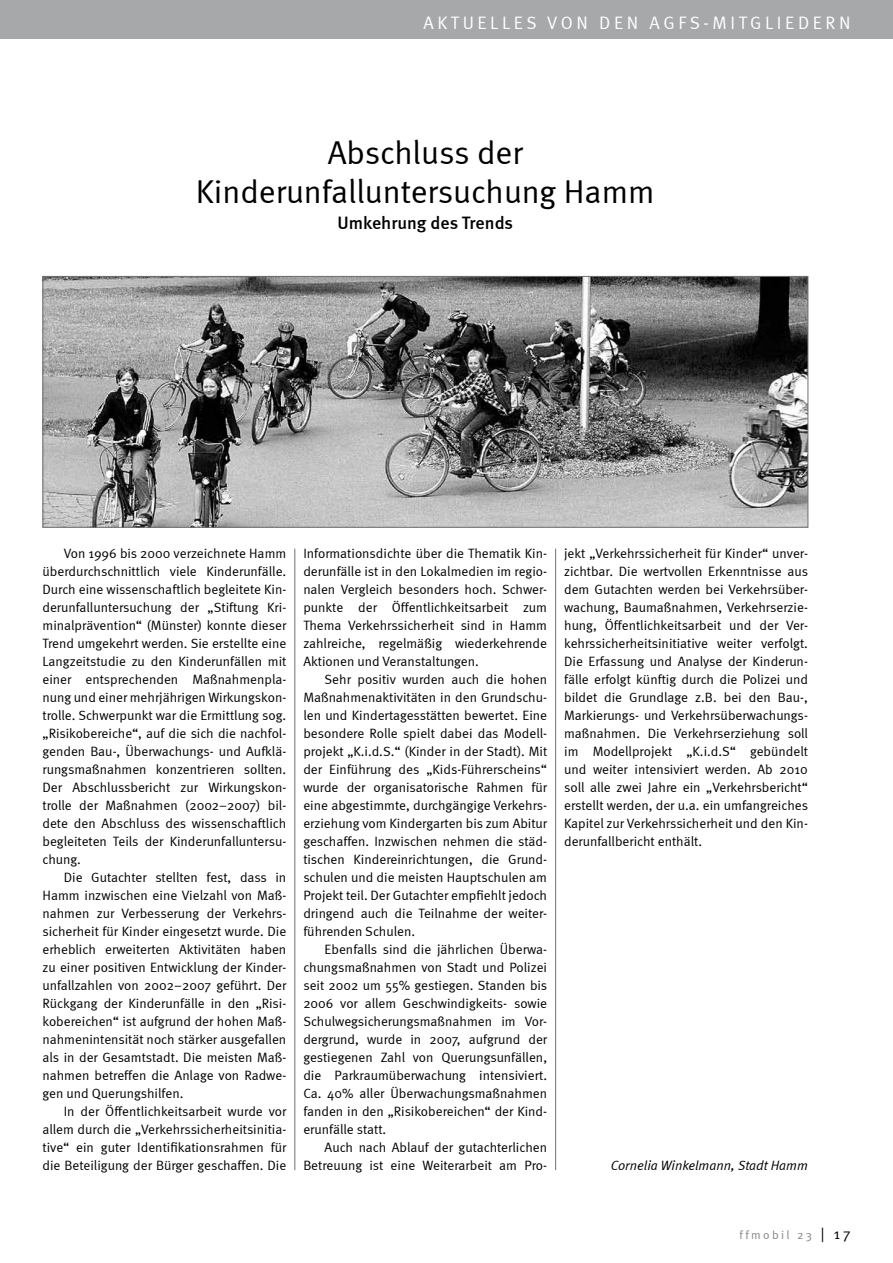
<style>
.page{position:relative;width:893px;height:1263px;background:#fff}
.page>*{position:absolute;margin:0;border:0;box-sizing:border-box;transform-origin:0 0}
.t1{font:33px/39.6px "Meta Normal";letter-spacing:-.005em;color:#000;text-align:center}
.t2{font:18px "Meta Normal";letter-spacing:.2em;color:#fff}
.t3{font:500 18px "Meta";letter-spacing:-.005em;color:#000}
.t4{font:13.5px/18px "Meta Normal";color:#000;text-align:justify}
.t5{font:italic 13.5px "Meta Normal";color:#000}
.t6{font:12px "Meta Normal";letter-spacing:.195em;color:#87888a}
.s1{font-size:15px;color:#000}
</style>
<div class="page">
<div style="left:0;top:0;width:893px;height:38px;background:#a7a8aa"></div>
<hr style="left:294px;top:549px;width:1px;height:621px;background:#707172">
<hr style="left:555px;top:549px;width:1px;height:621px;background:#707172">
<img style="left:45px;top:278px;width:761px;height:248px">
<div style="left:43px;top:276px;width:765px;height:252px;border:1px solid #707172"></div>
<h2 class="t2" style="left:424px;top:13px;width:102px">Ak tue lles</h2>
<h2 class="t2" style="left:547px;top:13px;width:305px">von de n AGFS-Mitg lie de rn</h2>
<h1 class="t1" style="left:196px;top:132px;width:460px">Abschluss der<br>Kinderunfalluntersuchung Hamm</h1>
<h2 class="t3" style="left:338px;top:212px;width:177px">Umkehrung des Trends</h2>
<p class="t4" style="left:43px;top:544px;width:246px;text-indent:21px">Von 1996 bis 2000 verzeichnete Hamm überdurchschnittlich viele Kinderunfälle.<br>Durch eine wissenschaftlich begleitete Kin&shy;derunfalluntersuchung der „Stiftung Kri&shy;minalprävention“ (Münster) konnte dieser Trend umgekehrt werden. Sie erstellte eine Langzeitstudie zu den Kinderunfällen mit einer entsprechenden Maßnahmenpla&shy;nung und einer mehrjährigen Wirkungskon&shy;trolle. Schwerpunkt war die Ermittlung sog. „Risikobereiche“, auf die sich die nachfol&shy;genden Bau-, Überwachungs- und Aufklä&shy;rungsmaßnahmen konzentrieren sollten.<br>Der Abschlussbericht zur Wirkungskon&shy;trolle der Maßnahmen (2002–2007) bil&shy;dete den Abschluss des wissenschaftlich begleiteten Teils der Kinderunfalluntersu&shy;chung.</p>
<p class="t4" style="left:43px;top:868px;width:246px;text-indent:21px">Die Gutachter stellten fest, dass in Hamm inzwischen eine Vielzahl von Maß&shy;nahmen zur Verbesserung der Verkehrs&shy;sicherheit für Kinder eingesetzt wurde. Die erheblich erweiterten Aktivitäten haben zu einer positiven Entwicklung der Kinder&shy;unfallzahlen von 2002–2007 geführt. Der Rückgang der Kinderunfälle in den „Risi&shy;kobereichen“ ist aufgrund der hohen Maß&shy;nahmenintensität noch stärker ausgefallen als in der Gesamtstadt. Die meisten Maß&shy;nahmen betreffen die Anlage von Radwe&shy;gen und Querungshilfen.</p>
<p class="t4" style="left:43px;top:1102px;width:246px;text-indent:21px">I n der Öffentlichkeitsarbeit wurde vor allem durch die „Verkehrssicherheitsinitia&shy;tive“ ein guter Identifikationsrahmen für die Beteiligung der Bürger geschaffen. Die</p>
<p class="t4" style="left:303px;top:544px;width:245px">I nformationsdichte über die Thematik Kin&shy;derunfälle ist in den Lokalmedien im regio&shy;nalen Vergleich besonders hoch. Schwer&shy;punkte der Öffentlichkeitsarbeit zum Thema Verkehrssicherheit sind in Hamm zahlreiche, regelmäßig wiederkehrende Aktionen und Veranstaltungen.</p>
<p class="t4" style="left:303px;top:670px;width:246px;text-indent:21px">Sehr positiv wurden auch die hohen Maßnahmenaktivitäten in den Grundschu&shy;len und Kindertagesstätten bewertet. Eine besondere Rolle spielt dabei das Modell&shy;projekt „K.i.d.S.“ (Kinder in der Stadt). Mit der Einführung des „Kids-Führerscheins“ wurde der organisatorische Rahmen für eine abgestimmte, durchgängige Verkehrs&shy;erziehung vom Kindergarten bis zum Abitur geschaffen. I nzwischen nehmen die städ&shy;tischen Kindereinrichtungen, die Grund&shy;schulen und die meisten Hauptschulen am Projekt teil. Der Gutachter empfiehlt jedoch dringend auch die Teilnahme der weiter&shy;führenden Schulen.</p>
<p class="t4" style="left:303px;top:940px;width:246px;text-indent:21px">Ebenfalls sind die jährlichen Überwa&shy;chungsmaßnahmen von Stadt und Polizei seit 2002 um 55% gestiegen. Standen bis 2006 vor allem Geschwindigkeits- sowie Schulwegsicherungsmaßnahmen im Vor&shy;dergrund, wurde in 2007, aufgrund der gestiegenen Zahl von Querungsunfällen, die Parkraumüberwachung intensiviert.<br>Ca. 40% aller Überwachungsmaßnahmen fanden in den „Risikobereichen“ der Kind&shy;erunfälle statt.</p>
<p class="t4" style="left:303px;top:1138px;width:245px;text-align:right">Auch nach Ablauf der gutachterlichen<br>Betreuung ist eine Weiterarbeit am Pro-</p>
<p class="t4" style="left:564px;top:544px;width:245px">jekt „Verkehrssicherheit für Kinder“ unver&shy;zichtbar. Die wertvollen Erkenntnisse aus dem Gutachten werden bei Verkehrsüber&shy;wachung, Baumaßnahmen, Verkehrserzie&shy;hung, Öffentlichkeitsarbeit und der Ver&shy;kehrssicherheitsinitiative weiter verfolgt.<br>Die Erfassung und Analyse der Kinderun&shy;fälle erfolgt künftig durch die Polizei und bildet die Grundlage z.B. bei den Bau-, Markierungs- und Verkehrsüberwachungs&shy;maßnahmen. Die Verkehrserziehung soll im Modellprojekt „K.i.d.S“ gebündelt und weiter intensiviert werden. Ab 2010 soll alle zwei Jahre ein „Verkehrsbericht“ erstellt werden, der u.a. ein umfangreiches Kapitel zur Verkehrssicherheit und den Kin&shy;derunfallbericht enthält.</p>
<p class="t5" style="left:611px;top:1157px;width:199px">Cornelia Winkelmann, Stadt Hamm</p>
<p class="t6" style="left:739px;top:1227px;width:113px">ffmobil 23 <span class="s1">| 17</span></p>
</div>
